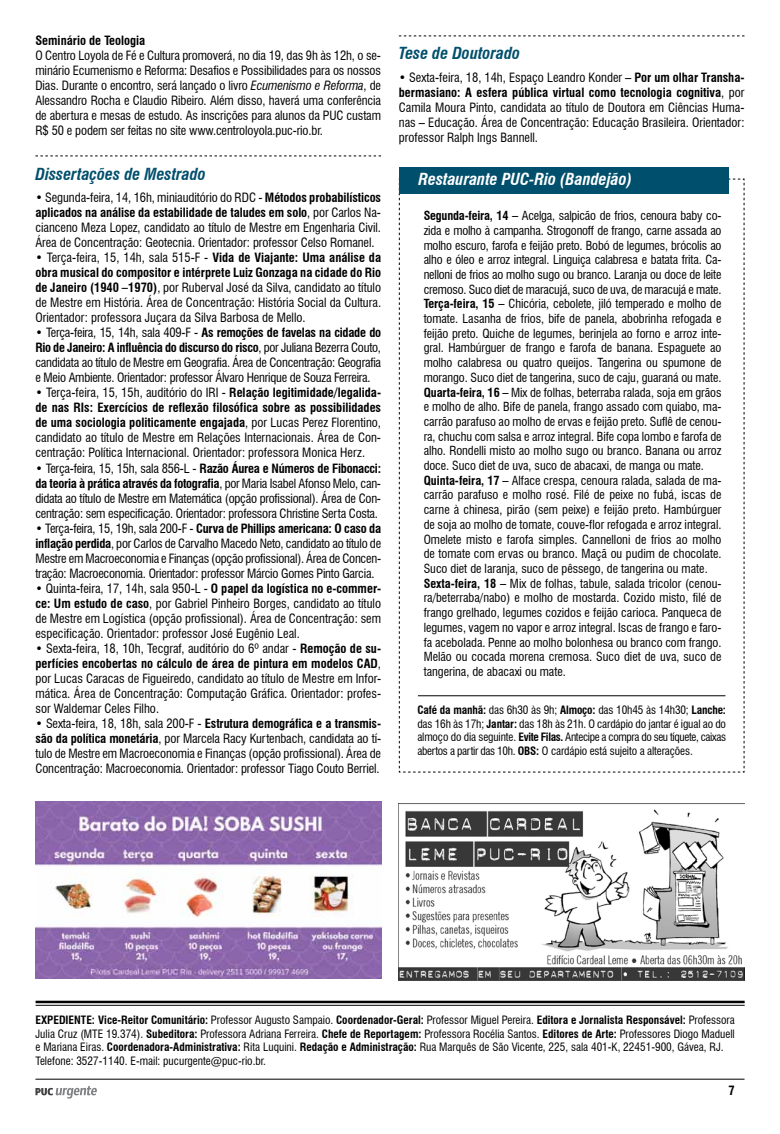
<style>
.page{position:relative;width:780px;height:1134px;background:#fff}
.page>*{position:absolute;margin:0;border:0;box-sizing:border-box;transform-origin:0 0}
.t1{font:italic 700 condensed 16.25px "Swiss 721 BT";color:#004f6c}
.t2{font:italic 700 condensed 16.25px "Swiss 721 BT";color:#fff}
.t3{font:condensed 12.5px/15px "Swiss 721 BT";letter-spacing:-.005em;color:#000;text-align:justify}
.t4{font:700 condensed 12.5px "Swiss 721 BT";color:#000}
.t5{font:condensed 12.25px/14.8px "Swiss 721 BT";letter-spacing:-.005em;color:#000}
.t6{font:condensed 11.25px/13.5px "Swiss 721 BT";color:#000}
.s1{font-style:italic}
.s2{font-weight:700}
</style>
<div class="page">
<hr style="left:35px;top:1079px;width:709px;height:1px;background:#000">
<svg style="left:35px;top:1086px;width:62px;height:12px"></svg>
<svg style="left:399px;top:35px;width:345px;height:1px"></svg>
<img style="left:399px;top:803px;width:345px;height:177px">
<hr style="left:36px;top:1001px;width:708px;height:2px;background:#000">
<hr style="left:36px;top:1005px;width:708px;height:1px;background:#000">
<img style="left:35px;top:801px;width:346px;height:178px">
<svg style="left:35px;top:155px;width:346px;height:1px"></svg>
<svg style="left:398px;top:178px;width:347px;height:595px"></svg>
<div style="left:399px;top:167px;width:329px;height:26px;background:#004f6c"></div>
<hr style="left:418px;top:695px;width:307px;height:1px;background:#000">
<p class="t4" style="left:35px;top:33px;width:111px">Seminário de Teologia</p>
<p class="t3" style="left:35px;top:48px;width:347px">O Centro Loyola de Fé e Cultura promoverá, no dia 19, das 9h às 12h, o se&shy;minário Ecumenismo e Reforma: Desafios e Possibilidades para os nossos Dias. Durante o encontro, será lançado o livro <span class="s1">Ecumenismo e Reforma</span>, de Alessandro Rocha e Claudio Ribeiro. Além disso, haverá uma conferência de abertura e mesas de estudo. As inscrições para alunos da PUC custam R$ 50 e podem ser feitas no site www.centroloyola.puc-rio.br.</p>
<h1 class="t1" style="left:35px;top:164px;width:172px">Dissertações de Mestrado</h1>
<p class="t3" style="left:35px;top:190px;width:347px">• Segunda-feira, 14, 16h, miniauditório do RDC - <span class="s2">Métodos probabilísticos aplicados na análise da estabilidade de taludes em solo</span>, por Carlos Na&shy;cianceno Meza Lopez, candidato ao título de Mestre em Engenharia Civil.<br>Área de Concentração: Geotecnia. Orientador: professor Celso Romanel.</p>
<p class="t3" style="left:35px;top:250px;width:347px">• Terça-feira, 15, 14h, sala 515-F - <span class="s2">Vida de Viajante: Uma análise da obra musical do compositor e intérprete Luiz Gonzaga na cidade do Rio de Janeiro (1940 –1970)</span>, por Ruberval José da Silva, candidato ao título de Mestre em História. Área de Concentração: História Social da Cultura.<br>Orientador: professora Juçara da Silva Barbosa de Mello.</p>
<p class="t3" style="left:35px;top:325px;width:347px">• Terça-feira, 15, 14h, sala 409-F - <span class="s2">As remoções de favelas na cidade do Rio de Janeiro: A influência do discurso do risco</span>, por Juliana Bezerra Couto, candidata ao título de Mestre em Geografia. Área de Concentração: Geografia e Meio Ambiente. Orientador: professor Álvaro Henrique de Souza Ferreira.</p>
<p class="t3" style="left:35px;top:385px;width:347px">• Terça-feira, 15, 15h, auditório do IRI - <span class="s2">Relação legitimidade/legalida&shy;de nas RIs: Exercícios de reflexão filosófica sobre as possibilidades de uma sociologia politicamente engajada</span>, por Lucas Perez Florentino, candidato ao título de Mestre em Relações Internacionais. Área de Con&shy;centração: Política Internacional. Orientador: professora Monica Herz.</p>
<p class="t3" style="left:35px;top:460px;width:347px">• Terça-feira, 15, 15h, sala 856-L - <span class="s2">Razão Áurea e Números de Fibonacci: da teoria à prática através da fotografia</span>, por Maria Isabel Afonso Melo, can&shy;didata ao título de Mestre em Matemática (opção profissional). Área de Con&shy;centração: sem especificação. Orientador: professora Christine Serta Costa.</p>
<p class="t3" style="left:35px;top:520px;width:347px">• Terça-feira, 15, 19h, sala 200-F - <span class="s2">Curva de Phillips americana: O caso da inflação perdida</span>, por Carlos de Carvalho Macedo Neto, candidato ao título de Mestre em Macroeconomia e Finanças (opção profissional). Área de Concen&shy;tração: Macroeconomia. Orientador: professor Márcio Gomes Pinto Garcia.</p>
<p class="t3" style="left:35px;top:580px;width:347px">• Quinta-feira, 17, 14h, sala 950-L - <span class="s2">O papel da logística no e-commer&shy;ce: Um estudo de caso</span>, por Gabriel Pinheiro Borges, candidato ao título de Mestre em Logística (opção profissional). Área de Concentração: sem especificação. Orientador: professor José Eugênio Leal.</p>
<p class="t3" style="left:35px;top:640px;width:347px">• Sexta-feira, 18, 10h, Tecgraf, auditório do 6º andar - <span class="s2">Remoção de su&shy;perfícies encobertas no cálculo de área de pintura em modelos CAD</span>, por Lucas Caracas de Figueiredo, candidato ao título de Mestre em Infor&shy;mática. Área de Concentração: Computação Gráfica. Orientador: profes&shy;sor Waldemar Celes Filho.</p>
<p class="t3" style="left:35px;top:715px;width:347px">• Sexta-feira, 18, 18h, sala 200-F - <span class="s2">Estrutura demográfica e a transmis&shy;são da política monetária</span>, por Marcela Racy Kurtenbach, candidata ao tí&shy;tulo de Mestre em Macroeconomia e Finanças (opção profissional). Área de Concentração: Macroeconomia. Orientador: professor Tiago Couto Berriel.</p>
<h1 class="t1" style="left:399px;top:43px;width:123px">Tese de Doutorado</h1>
<p class="t3" style="left:399px;top:70px;width:347px">• Sexta-feira, 18, 14h, Espaço Leandro Konder – <span class="s2">Por um olhar Transha&shy;bermasiano: A esfera pública virtual como tecnologia cognitiva</span>, por Camila Moura Pinto, candidata ao título de Doutora em Ciências Huma&shy;nas – Educação. Área de Concentração: Educação Brasileira. Orientador: professor Ralph Ings Bannell.</p>
<h1 class="t2" style="left:418px;top:170px;width:215px">Restaurante PUC-Rio (Bandejão)</h1>
<p class="t5" style="left:423px;top:208px;width:299px"><span class="s2">Segunda-feira, 14 –</span> Acelga, salpicão de frios, cenoura baby co&shy;zida e molho à campanha. Strogonoff de frango, carne assada ao molho escuro, farofa e feijão preto. Bobó de legumes, brócolis ao alho e óleo e arroz integral. Linguiça calabresa e batata frita. Ca&shy;nelloni de frios ao molho sugo ou branco. Laranja ou doce de leite cremoso. Suco diet de maracujá, suco de uva, de maracujá e mate.<br><span class="s2">Terça-feira, 15 –</span> Chicória, cebolete, jiló temperado e molho de tomate. Lasanha de frios, bife de panela, abobrinha refogada e feijão preto. Quiche de legumes, berinjela ao forno e arroz inte&shy;gral. Hambúrguer de frango e farofa de banana. Espaguete ao molho calabresa ou quatro queijos. Tangerina ou spumone de morango. Suco diet de tangerina, suco de caju, guaraná ou mate.<br><span class="s2">Quarta-feira, 16 –</span> Mix de folhas, beterraba ralada, soja em grãos e molho de alho. Bife de panela, frango assado com quiabo, ma&shy;carrão parafuso ao molho de ervas e feijão preto. Suflê de cenou&shy;ra, chuchu com salsa e arroz integral. Bife copa lombo e farofa de alho. Rondelli misto ao molho sugo ou branco. Banana ou arroz doce. Suco diet de uva, suco de abacaxi, de manga ou mate.<br><span class="s2">Quinta-feira, 17 –</span> Alface crespa, cenoura ralada, salada de ma&shy;carrão parafuso e molho rosé. Filé de peixe no fubá, iscas de carne à chinesa, pirão (sem peixe) e feijão preto. Hambúrguer de soja ao molho de tomate, couve-flor refogada e arroz integral.<br>Omelete misto e farofa simples. Cannelloni de frios ao molho de tomate com ervas ou branco. Maçã ou pudim de chocolate.<br>Suco diet de laranja, suco de pêssego, de tangerina ou mate.<br><span class="s2">Sexta-feira, 18 –</span> Mix de folhas, tabule, salada tricolor (cenou&shy;ra/beterraba/nabo) e molho de mostarda. Cozido misto, filé de frango grelhado, legumes cozidos e feijão carioca. Panqueca de legumes, vagem no vapor e arroz integral. Iscas de frango e faro&shy;fa acebolada. Penne ao molho bolonhesa ou branco com frango.<br>Melão ou cocada morena cremosa. Suco diet de uva, suco de tangerina, de abacaxi ou mate.</p>
<p class="t6" style="left:417px;top:703px;width:310px;text-align:justify"><span class="s2">Café da manhã:</span> das 6h30 às 9h; <span class="s2">Almoço:</span> das 10h45 às 14h30; <span class="s2">Lanche: </span>das 16h às 17h; <span class="s2">Jantar:</span> das 18h às 21h. O cardápio do jantar é igual ao do almoço do dia seguinte. <span class="s2">Evite Filas.</span> Antecipe a compra do seu tíquete, caixas abertos a partir das 10h. <span class="s2">OBS:</span> O cardápio está sujeito a alterações.</p>
<p class="t6" style="left:36px;top:1013px;width:700px"><span class="s2">EXPEDIENTE: Vice-Reitor Comunitário:</span> Professor Augusto Sampaio. <span class="s2">Coordenador-Geral:</span> Professor Miguel Pereira. <span class="s2">Editora e Jornalista Responsável:</span> Professora Julia Cruz (MTE 19.374). <span class="s2">Subeditora:</span> Professora Adriana Ferreira. <span class="s2">Chefe de Reportagem:</span> Professora Rocélia Santos. <span class="s2">Editores de Arte:</span> Professores Diogo Maduell e Mariana Eiras. <span class="s2">Coordenadora-Administrativa:</span> Rita Luquini. <span class="s2">Redação e Administração:</span> Rua Marquês de São Vicente, 225, sala 401-K, 22451-900, Gávea, RJ.<br>Telefone: 3527-1140. E-mail: pucurgente@puc-rio.br.</p>
<p class="t4" style="left:728px;top:1083px;width:8px">7</p>
</div>
